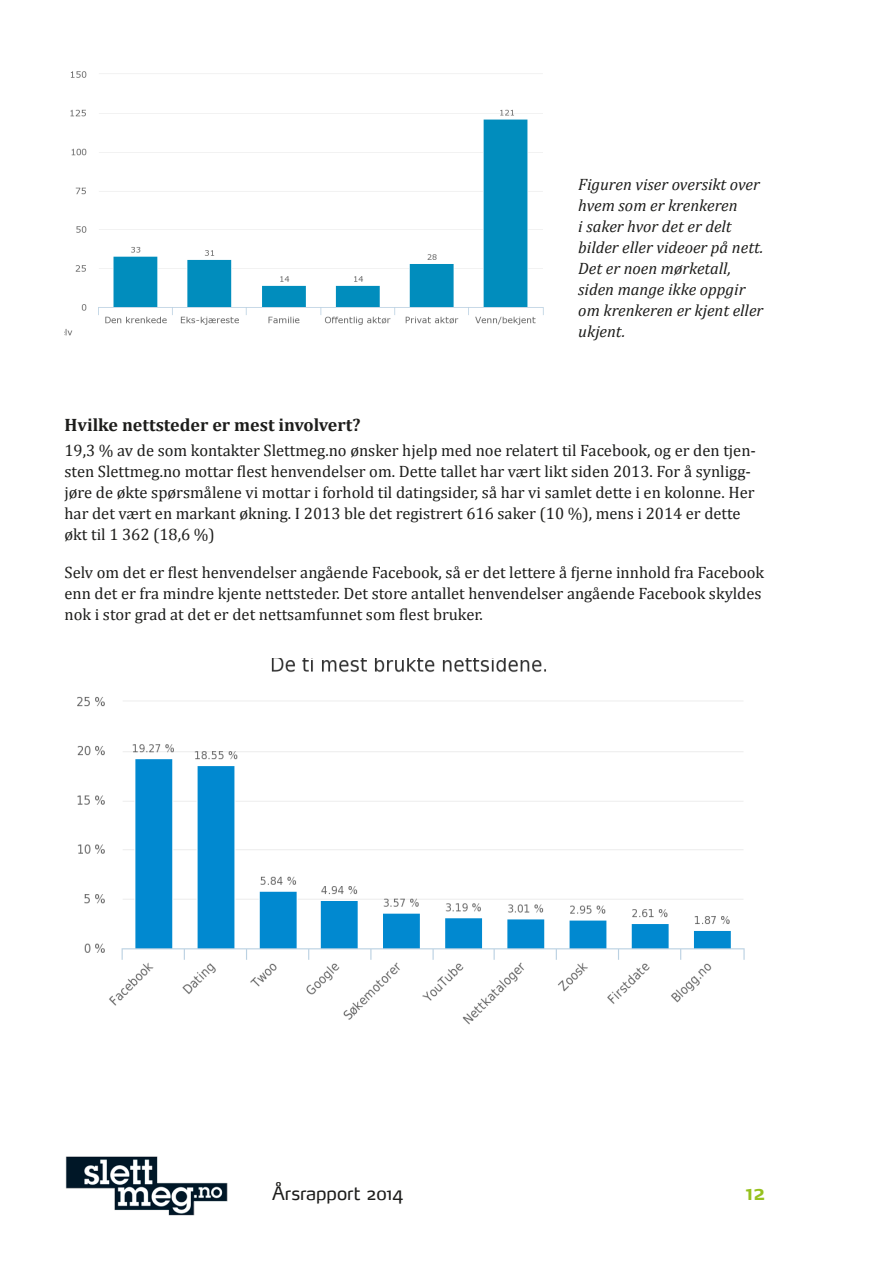
<style>
.page{position:relative;width:893px;height:1263px;background:#fff}
.page>*{position:absolute;margin:0;border:0;box-sizing:border-box;transform-origin:0 0}
.t1{font:600 21px "Max";color:#96c11e}
.t2{font:700 18px "Cambria";color:#1d1d1b}
.t3{font:18px "Max";color:#1d1d1b}
.t4{font:16.5px/21px "Cambria";color:#1d1d1b}
.t5{font:italic 16.5px/21px "Cambria";color:#1d1d1b}
</style>
<div class="page">
<img style="left:65px;top:1156px;width:163px;height:60px">
<img style="left:77px;top:658px;width:668px;height:367px">
<img style="left:64px;top:71px;width:480px;height:265px">
<p class="t5" style="left:578px;top:173px;width:186px">Figuren viser oversikt over hvem som er krenkeren<br>i saker hvor det er delt bilder eller videoer på nett.<br>Det er noen mørketall, siden mange ikke oppgir om krenkeren er kjent eller ukjent.</p>
<p class="t2" style="left:64px;top:412px;width:298px">Hvilke nettsteder er mest involvert?</p>
<p class="t4" style="left:64px;top:440px;width:693px">19,3 % av de som kontakter Slettmeg.no ønsker hjelp med noe relatert til Facebook, og er den tjen&shy;sten Slettmeg.no mottar flest henvendelser om. Dette tallet har vært likt siden 2013. For å synligg&shy;jøre de økte spørsmålene vi mottar i forhold til datingsider, så har vi samlet dette i en kolonne. Her har det vært en markant økning. I 2013 ble det registrert 616 saker (10 %), mens i 2014 er dette økt til 1 362 (18,6 %)</p>
<p class="t4" style="left:64px;top:562px;width:701px">Selv om det er flest henvendelser angående Facebook, så er det lettere å fjerne innhold fra Facebook enn det er fra mindre kjente nettsteder. Det store antallet henvendelser angående Facebook skyldes nok i stor grad at det er det nettsamfunnet som flest bruker.</p>
<p class="t3" style="left:272px;top:1182px;width:133px">Årsrapport 2014</p>
<p class="t1" style="left:746px;top:1179px;width:21px">12</p>
</div>
